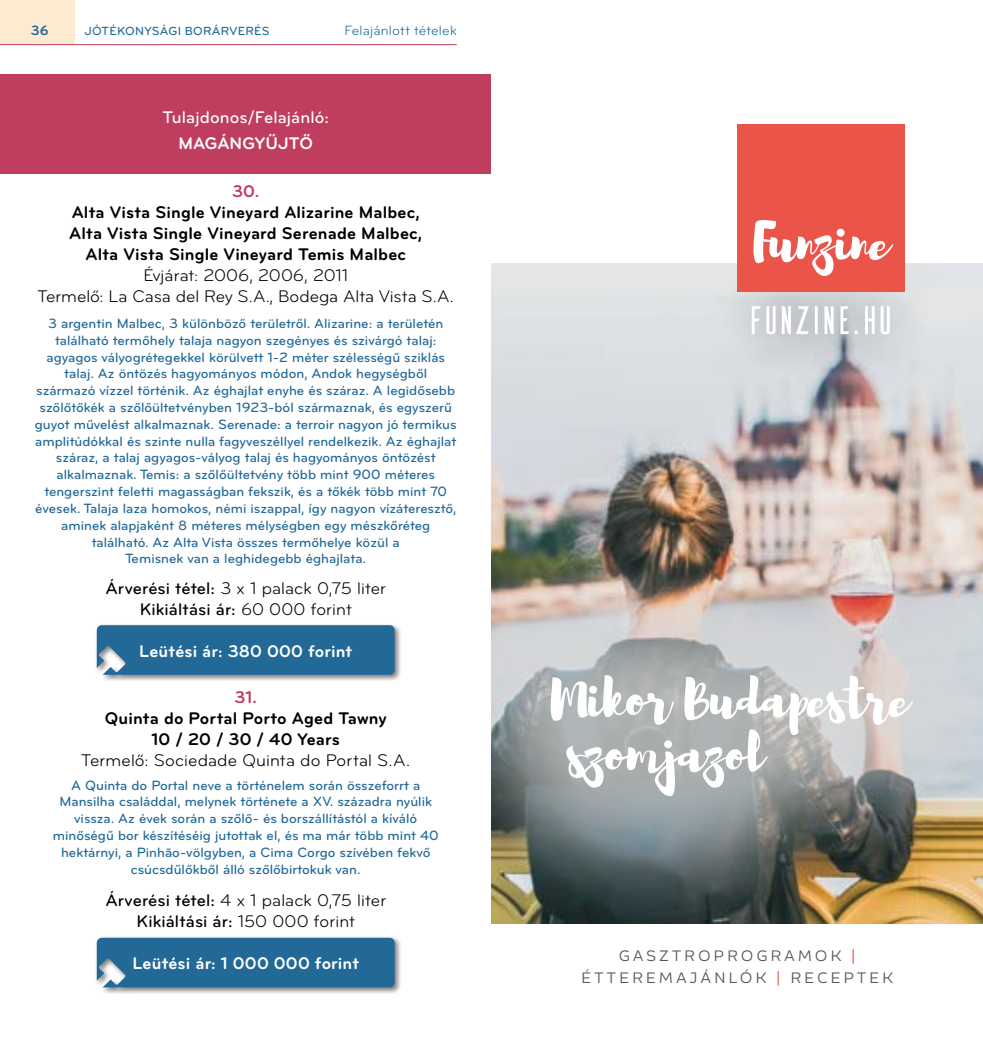
<style>
.page{position:relative;width:983px;height:1042px;background:#fff}
.page>*{position:absolute;margin:0;border:0;box-sizing:border-box;transform-origin:0 0}
.t1{font:52.85px/54.6px "Brusher";letter-spacing:-.005em;color:#fff}
.t2{font:17.5px/21px "Bryant";letter-spacing:.005em;color:#000;text-align:center}
.t3{font:700 17.5px/21px "Bryant";letter-spacing:.005em;color:#000;text-align:center}
.t4{font:700 17.5px "Bryant";letter-spacing:.005em;color:#fff}
.t5{font:500 17.5px "Bryant";letter-spacing:.005em;color:#fff}
.t6{font:700 17.5px "Bryant";color:#bf3d5d}
.t7{font:300 14.35px/22.4px "Blanc";letter-spacing:.24em;color:#575756;text-align:center}
.t8{font:500 14px/16.8px "Bryant";color:#226998;text-align:center}
.t9{font:14px "Bryant";letter-spacing:.015em;color:#226998}
.t10{font:700 14px "Bryant";color:#226998}
.t11{font:500 12.25px "Bryant";letter-spacing:.02em;color:#226998}
.s1{font-weight:500}
.s2{color:#ea5449}
</style>
<div class="page">
<div style="left:0;top:0;width:74px;height:45px;background:#feead0"></div>
<hr style="left:0;top:44px;width:456px;height:1px;background:#bf3d5d">
<div style="left:0;top:74px;width:491px;height:100px;background:#bf3d5d"></div>
<div style="left:95px;top:623px;width:306px;height:58px;background:#000;opacity:.5"></div>
<svg style="left:97px;top:625px;width:297px;height:50px;background:#296d9a"></svg>
<div style="left:95px;top:936px;width:306px;height:57px;background:#000;opacity:.5"></div>
<div style="left:97px;top:938px;width:297px;height:49px;background:#226998"></div>
<img style="left:491px;top:263px;width:491px;height:278px">
<div style="left:699px;top:254px;width:242px;height:132px;background:#000;opacity:.75"></div>
<svg style="left:751px;top:306px;width:138px;height:28px"></svg>
<div style="left:491px;top:541px;width:491px;height:388px;background:#dadada;opacity:.75"></div>
<div style="left:491px;top:0;width:491px;height:263px;background:#fff"></div>
<div style="left:736px;top:124px;width:168px;height:168px;background:#ea5449"></div>
<svg style="left:753px;top:220px;width:140px;height:56px"></svg>
<p class="t10" style="left:31px;top:21px;width:19px">36</p>
<p class="t11" style="left:84px;top:23px;width:187px">JÓTÉKONYSÁGI BORÁRVERÉS</p>
<p class="t9" style="left:344px;top:22px;width:114px">Felajánlott tételek</p>
<p class="t5" style="left:162px;top:106px;width:168px">Tulajdonos/Felajánló:</p>
<p class="t4" style="left:178px;top:132px;width:136px">MAGÁNGYŰJTŐ</p>
<p class="t6" style="left:232px;top:180px;width:29px">30.</p>
<p class="t3" style="left:69px;top:201px;width:354px">Alta Vista Single Vineyard Alizarine Malbec,<br>Alta Vista Single Vineyard Serenade Malbec,<br>Alta Vista Single Vineyard Temis Malbec</p>
<p class="t2" style="left:37px;top:265px;width:418px">Évjárat: 2006, 2006, 2011<br>Termelő: La Casa del Rey S.A., Bodega Alta Vista S.A.</p>
<p class="t8" style="left:35px;top:315px;width:423px">3 argentin Malbec, 3 különböző területről. Alizarine: a területén található termőhely talaja nagyon szegényes és szivárgó talaj: agyagos vályogrétegekkel körülvett 1-2 méter szélességű sziklás talaj. Az öntözés hagyományos módon, Andok hegységből származó vízzel történik. Az éghajlat enyhe és száraz. A legidősebb szőlőtőkék a szőlőültetvényben 1923-ból származnak, és egyszerű guyot művelést alkalmaznak. Serenade: a terroir nagyon jó termikus amplitúdókkal és szinte nulla fagyveszéllyel rendelkezik. Az éghajlat száraz, a talaj agyagos-vályog talaj és hagyományos öntözést alkalmaznak. Temis: a szőlőültetvény több mint 900 méteres tengerszint feletti magasságban fekszik, és a tőkék több mint 70 évesek. Talaja laza homokos, némi iszappal, így nagyon vízáteresztő, aminek alapjaként 8 méteres mélységben egy mészkőréteg található. Az Alta Vista összes termőhelye közül a<br>Temisnek van a leghidegebb éghajlata.</p>
<p class="t2" style="left:105px;top:577px;width:282px"><span class="s1">Árverési tétel:</span> 3 x 1 palack 0,75 liter<br><span class="s1">Kikiáltási ár:</span> 60 000 forint</p>
<p class="t4" style="left:139px;top:640px;width:214px">Leütési ár: 380 000 forint</p>
<p class="t6" style="left:234px;top:686px;width:24px">31.</p>
<p class="t3" style="left:105px;top:707px;width:283px">Quinta do Portal Porto Aged Tawny<br>10 / 20 / 30 / 40 Years</p>
<p class="t2" style="left:81px;top:750px;width:330px">Termelő: Sociedade Quinta do Portal S.A.</p>
<p class="t8" style="left:53px;top:776px;width:387px">A Quinta do Portal neve a történelem során összeforrt a Mansilha családdal, melynek története a XV. századra nyúlik vissza. Az évek során a szőlő- és borszállítástól a kíváló minőségű bor készítéséig jutottak el, és ma már több mint 40 hektárnyi, a Pinhão-völgyben, a Cima Corgo szívében fekvő csúcsdűlőkből álló szőlőbirtokuk van.</p>
<p class="t2" style="left:105px;top:890px;width:282px"><span class="s1">Árverési tétel:</span> 4 x 1 palack 0,75 liter<br><span class="s1">Kikiáltási ár:</span> 150 000 forint</p>
<p class="t4" style="left:132px;top:952px;width:228px">Leütési ár: 1 000 000 forint</p>
<h1 class="t1" style="left:566px;top:674px;width:344px;text-indent:-16px">Mikor Budapestre szomjazol</h1>
<p class="t7" style="left:581px;top:944px;width:313px">GASZTROPROGRAMOK <span class="s2">|<br></span>ÉTTEREMAJÁNLÓK <span class="s2">|</span> RECEPTEK</p>
</div>
